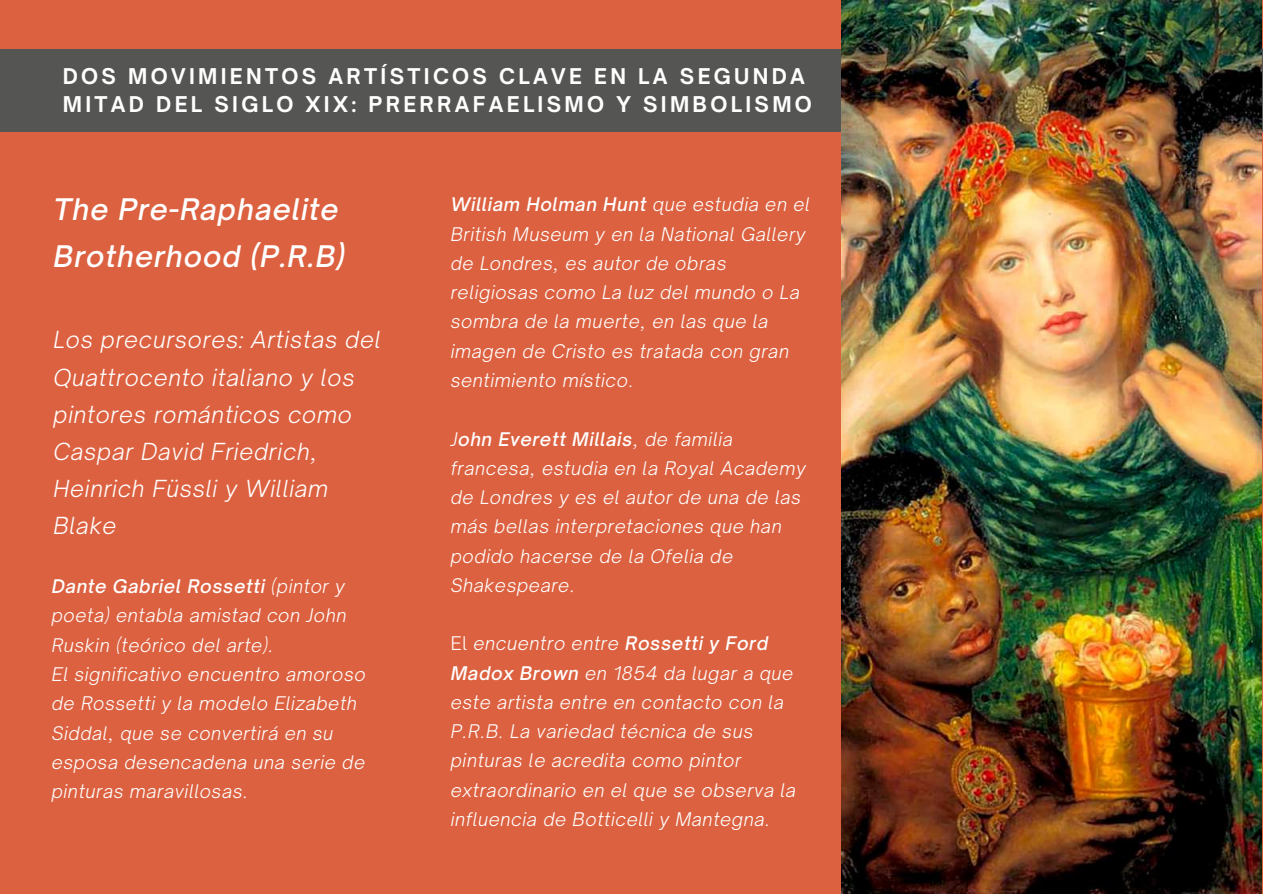
<style>
.page{position:relative;width:1263px;height:894px;background:#fff}
.page>*{position:absolute;margin:0;border:0;box-sizing:border-box;transform-origin:0 0}
.t1{font:italic 500 28.5px/47.2px "Open Sauce One";letter-spacing:.035em;color:#fff}
.t2{font:italic 300 22.5px/37px "Open Sauce One";letter-spacing:.035em;color:#fff}
.t3{font:700 20.7px/28px "Open Sauce One";letter-spacing:.16em;color:#fff}
.t4{font:italic 300 18px/29.2px "Open Sauce One";letter-spacing:.035em;color:#fff}
.s1{font-weight:500}
.s2{font-style:normal}
</style>
<div class="page">
<div style="left:0;top:0;width:1263px;height:893px;background:#dc6140"></div>
<div style="left:0;top:49px;width:1263px;height:82px;background:#555553"></div>
<img style="left:841px;top:0;width:421px;height:893px">
<p class="t3" style="left:63px;top:62px;width:751px">DOS MOVIMIENTOS ARTÍSTICOS CLAVE EN LA SEGUNDA<br>MITAD DEL SIGLO XIX: PRERRAFAELISMO Y SIMBOLISMO</p>
<h1 class="t1" style="left:54px;top:185px;width:293px">The Pre-Raphaelite<br>Brotherhood (P.R.B)</h1>
<p class="t2" style="left:54px;top:321px;width:329px">Los precursores: Artistas del<br>Quattrocento italiano y los pintores románticos como<br>Caspar David Friedrich,<br>Heinrich Füssli y William<br>Blake</p>
<p class="t4" style="left:52px;top:571px;width:315px"><span class="s1">Dante Gabriel Rossetti</span> (pintor y poeta) entabla amistad con John<br>Ruskin (teórico del arte).<br>El significativo encuentro amoroso de Rossetti y la modelo Elizabeth<br>Siddal, que se convertirá en su esposa desencadena una serie de pinturas maravillosas.</p>
<p class="t4" style="left:451px;top:190px;width:361px"><span class="s1">William Holman Hunt</span> que estudia en el<br>British Museum y en la National Gallery de Londres, es autor de obras religiosas como La luz del mundo o La sombra de la muerte, en las que la imagen de Cristo es tratada con gran sentimiento místico.</p>
<p class="t4" style="left:451px;top:424px;width:356px">J<span class="s1">ohn Everett Millais</span>, de familia francesa, estudia en la Royal Academy de Londres y es el autor de una de las más bellas interpretaciones que han podido hacerse de la Ofelia de<br>Shakespeare.</p>
<p class="t4" style="left:451px;top:628px;width:347px"><span class="s2">El</span> encuentro entre <span class="s1">Rossetti y Ford Madox Brown</span> en 1854 da lugar a que este artista entre en contacto con la P.R.B. La variedad técnica de sus pinturas le acredita como pintor extraordinario en el que se observa la influencia de Botticelli y Mantegna.</p>
</div>
